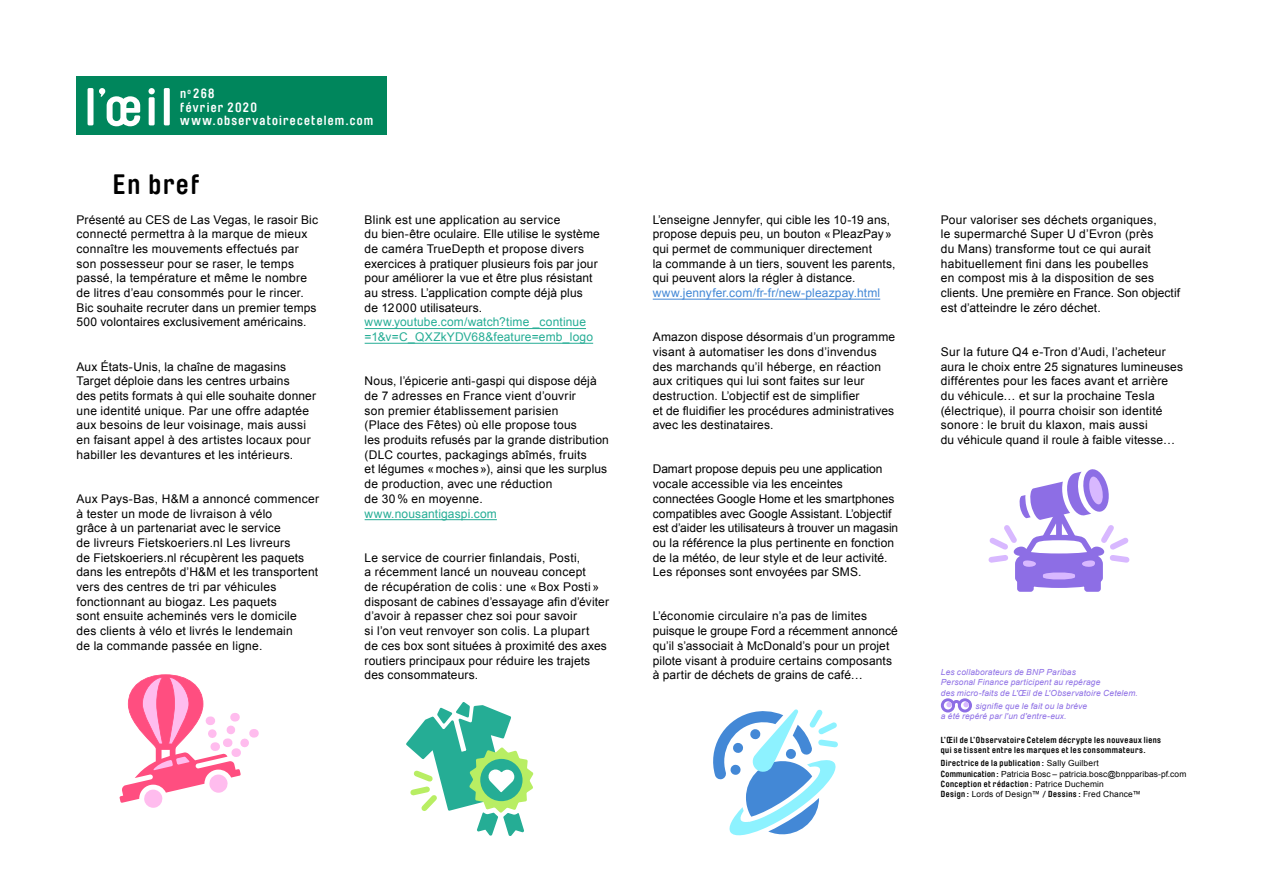
<style>
.page{position:relative;width:1263px;height:893px;background:#fff}
.page>*{position:absolute;margin:0;border:0;box-sizing:border-box;transform-origin:0 0}
.t1{font:700 27.75px "Brauer Neue";letter-spacing:.075em;color:#000}
.t2{font:700 13.2px/13.5px "Brauer Neue";letter-spacing:.095em;color:#fff}
.t3{font:12px/14.7px "Arial";letter-spacing:.015em;color:#000}
.t4{font:12px/14.7px "Arial";letter-spacing:.01em;color:#25ad95}
.t5{font:12px "Arial";letter-spacing:.01em;color:#4388d6}
.t6{font:700 8.7px/10.2px "Brauer Neue";letter-spacing:.05em;color:#000}
.t7{font:italic 8.4px/10.2px "Arial";letter-spacing:.02em;color:#8d6ee5}
.t8{font:8.4px "Arial";letter-spacing:.01em;color:#000}
.s1{font-family:"Arial";font-weight:400;font-size:8.4px}
.s2{font-family:"Brauer Neue";font-weight:700;font-size:8.7px}
</style>
<div class="page">
<hr style="left:365px;top:328px;width:221px;height:1px;background:#25ad95">
<hr style="left:365px;top:343px;width:228px;height:1px;background:#25ad95">
<hr style="left:365px;top:519px;width:132px;height:1px;background:#25ad95">
<hr style="left:653px;top:299px;width:227px;height:1px;background:#4388d6">
<div style="left:941px;top:698px;width:14px;height:14px;border:3px solid #8d6ee5;border-radius:50%"></div>
<div style="left:958px;top:698px;width:14px;height:14px;border:3px solid #8d6ee5;border-radius:50%"></div>
<svg style="left:946px;top:698px;width:23px;height:9px"></svg>
<div style="left:77px;top:77px;width:310px;height:58px;background:#00865c"></div>
<svg style="left:88px;top:88px;width:82px;height:38px"></svg>
<svg style="left:119px;top:674px;width:140px;height:134px"></svg>
<svg style="left:406px;top:702px;width:127px;height:134px"></svg>
<svg style="left:713px;top:709px;width:125px;height:127px"></svg>
<svg style="left:988px;top:469px;width:142px;height:123px"></svg>
<p class="t2" style="left:180px;top:87px;width:195px">n<sup>o</sup> 268<br>février 2020 www.observatoirecetelem.com</p>
<h1 class="t1" style="left:113px;top:169px;width:88px">En bref</h1>
<p class="t3" style="left:77px;top:212px;width:243px">Présenté au CES de Las Vegas, le rasoir Bic connecté permettra à la marque de mieux connaître les mouvements effectués par son possesseur pour se raser, le temps passé, la température et même le nombre de litres d’eau consommés pour le rincer.<br>Bic souhaite recruter dans un premier temps 500 volontaires exclusivement américains.</p>
<p class="t3" style="left:77px;top:359px;width:241px">Aux États-Unis, la chaîne de magasins Target déploie dans les centres urbains<br>des petits formats à qui elle souhaite donner une identité unique. Par une offre adaptée aux besoins de leur voisinage, mais aussi en faisant appel à des artistes locaux pour habiller les devantures et les intérieurs.</p>
<p class="t3" style="left:77px;top:491px;width:244px">Aux Pays-Bas, H&amp;M a annoncé commencer à tester un mode de livraison à vélo<br>grâce à un partenariat avec le service<br>de livreurs Fietskoeriers.nl Les livreurs<br>de Fietskoeriers.nl récupèrent les paquets dans les entrepôts d’H&amp;M et les transportent vers des centres de tri par véhicules fonctionnant au biogaz. Les paquets<br>sont ensuite acheminés vers le domicile des clients à vélo et livrés le lendemain<br>de la commande passée en ligne.</p>
<p class="t3" style="left:365px;top:212px;width:237px">Blink est une application au service<br>du bien-être oculaire. Elle utilise le système de caméra TrueDepth et propose divers exercices à pratiquer plusieurs fois par jour pour améliorer la vue et être plus résistant au stress. L’application compte déjà plus<br>de 12000 utilisateurs.</p>
<p class="t4" style="left:365px;top:315px;width:230px">www.youtube.com/watch?time _continue =1&amp;v=C_QXZkYDV68&amp;feature=emb_logo</p>
<p class="t3" style="left:365px;top:374px;width:246px">Nous, l’épicerie anti-gaspi qui dispose déjà de 7 adresses en France vient d’ouvrir<br>son premier établissement parisien<br>(Place des Fêtes) où elle propose tous<br>les produits refusés par la grande distribution (DLC courtes, packagings abîmés, fruits<br>et légumes «moches»), ainsi que les surplus de production, avec une réduction<br>de 30% en moyenne.</p>
<p class="t4" style="left:365px;top:506px;width:134px">www.nousantigaspi.com</p>
<p class="t3" style="left:365px;top:550px;width:246px">Le service de courrier finlandais, Posti,<br>a récemment lancé un nouveau concept<br>de récupération de colis : une «Box Posti » disposant de cabines d’essayage afin d’éviter d’avoir à repasser chez soi pour savoir<br>si l’on veut renvoyer son colis. La plupart<br>de ces box sont situées à proximité des axes routiers principaux pour réduire les trajets des consommateurs.</p>
<p class="t3" style="left:653px;top:212px;width:244px">L’enseigne Jennyfer, qui cible les 10-19 ans, propose depuis peu, un bouton «PleazPay» qui permet de communiquer directement<br>la commande à un tiers, souvent les parents, qui peuvent alors la régler à distance.</p>
<p class="t5" style="left:653px;top:285px;width:229px">www.jennyfer.com/fr-fr/new-pleazpay.html</p>
<p class="t3" style="left:653px;top:330px;width:244px">Amazon dispose désormais d’un programme visant à automatiser les dons d’invendus des marchands qu’il héberge, en réaction aux critiques qui lui sont faites sur leur destruction. L’objectif est de simplifier<br>et de fluidifier les procédures administratives avec les destinataires.</p>
<p class="t3" style="left:653px;top:462px;width:247px">Damart propose depuis peu une application vocale accessible via les enceintes connectées Google Home et les smartphones compatibles avec Google Assistant. L’objectif est d’aider les utilisateurs à trouver un magasin ou la référence la plus pertinente en fonction de la météo, de leur style et de leur activité.<br>Les réponses sont envoyées par SMS.</p>
<p class="t3" style="left:653px;top:609px;width:247px">L’économie circulaire n’a pas de limites puisque le groupe Ford a récemment annoncé qu’il s’associait à McDonald’s pour un projet pilote visant à produire certains composants à partir de déchets de grains de café…</p>
<p class="t3" style="left:941px;top:212px;width:241px">Pour valoriser ses déchets organiques,<br>le supermarché Super U d’Evron (près<br>du Mans) transforme tout ce qui aurait habituellement fini dans les poubelles<br>en compost mis à la disposition de ses clients. Une première en France. Son objectif est d’atteindre le zéro déchet.</p>
<p class="t3" style="left:941px;top:344px;width:244px">Sur la future Q4 e-Tron d’Audi, l’acheteur aura le choix entre 25 signatures lumineuses différentes pour les faces avant et arrière du véhicule… et sur la prochaine Tesla (électrique), il pourra choisir son identité sonore : le bruit du klaxon, mais aussi<br>du véhicule quand il roule à faible vitesse…</p>
<p class="t7" style="left:941px;top:667px;width:199px">Les collaborateurs de BNP Paribas<br>Personal Finance participent au repérage<br>des micro-faits de L′Œil de L′Observatoire Cetelem.</p>
<p class="t7" style="left:941px;top:701px;width:148px;text-indent:34px">signifie que le fait ou la brève a été repéré par l′un d′entre-eux.</p>
<p class="t6" style="left:941px;top:735px;width:222px">L’Œil de L’Observatoire Cetelem décrypte les nouveaux liens qui se tissent entre les marques et les consommateurs.</p>
<p class="t6" style="left:941px;top:758px;width:160px">Directrice de la publication : <span class="s1">Sally Guilbert</span></p>
<p class="t8" style="left:941px;top:768px;width:247px"><span class="s2">Communication :</span> Patricia Bosc – patricia.bosc@bnpparibas-pf.com</p>
<p class="t6" style="left:941px;top:779px;width:165px">Conception et rédaction : <span class="s1">Patrice Duchemin</span></p>
<p class="t8" style="left:941px;top:788px;width:202px"><span class="s2">Design :</span> Lords of Design™ <span class="s2">/ Dessins :</span> Fred Chance™</p>
</div>
